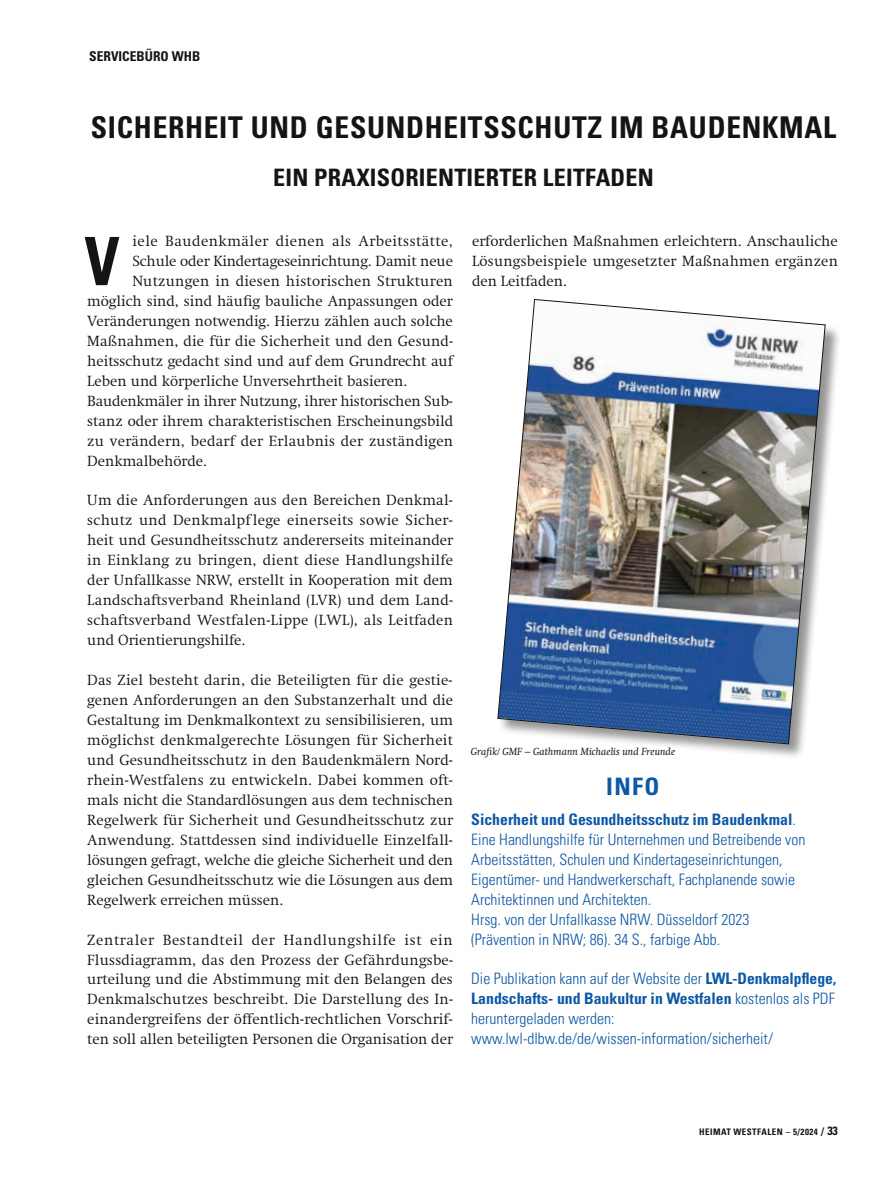
<style>
.page{position:relative;width:893px;height:1191px;background:#fff}
.page>*{position:absolute;margin:0;border:0;box-sizing:border-box;transform-origin:0 0}
.t1{font:700 condensed 66.75px "Univers LT Pro";color:#131413;scale:.95 1}
.t2{font:700 condensed 30px "Univers LT Pro";letter-spacing:.025em;color:#131413}
.t3{font:24px "Univers LTCYR 67 Bold Cond";letter-spacing:.01em;color:#131413}
.t4{font:700 condensed 24px "Univers LT Pro";color:#0d57a5}
.t5{font:15.75px/20px "Univers LTCYR 47 Light Cond";color:#0d57a5}
.t6{font:15.75px "Univers LTCYR 67 Bold Cond";color:#0d57a5}
.t7{font:300 15px/20px "Swift LT Pro";color:#131413;text-align:justify}
.t8{font:300 15px "Swift LT Pro";letter-spacing:.02em;color:#131413}
.t9{font:300 15px "Swift LT Pro";letter-spacing:.035em;color:#131413}
.t10{font:700 condensed 13.5px "Univers LT Pro";color:#131413}
.t11{font:italic 10.5px "Swift LT Pro";color:#131413}
.t12{font:700 condensed 9px "Univers LT Pro";letter-spacing:.05em;color:#131413}
.s1{font-family:"Univers LTCYR 47 Light Cond"}
.s2{font-family:"Univers LTCYR 67 Bold Cond"}
.s3{font-size:10.5px}
.s4{font-size:12px}
</style>
<div class="page">
<div style="left:498px;top:299px;width:343px;height:461px;background:#131413;opacity:.45"></div>
<img style="left:497px;top:299px;width:329px;height:445px">
<p class="t10" style="left:89px;top:48px;width:113px">SERVICEBÜRO WHB</p>
<h2 class="t2" style="left:91px;top:108px;width:747px">SICHERHEIT UND GESUNDHEITSSCHUTZ IM BAUDENKMAL</h2>
<h3 class="t3" style="left:273px;top:163px;width:382px">EIN PRAXISORIENTIERTER LEITFADEN</h3>
<p class="t9" style="left:132px;top:232px;width:322px">iele Baudenkmäler dienen als Arbeitsstätte,</p>
<p class="t7" style="left:132px;top:251px;width:322px">Schule oder Kindertageseinrichtung. Damit neue</p>
<p class="t8" style="left:132px;top:272px;width:322px">Nutzungen in diesen historischen Strukturen</p>
<p class="t7" style="left:87px;top:291px;width:367px">möglich sind, sind häufig bauliche Anpassungen oder</p>
<p class="t7" style="left:87px;top:311px;width:367px">Veränderungen notwendig. Hierzu zählen auch solche</p>
<p class="t7" style="left:87px;top:331px;width:367px">Maßnahmen, die für die Sicherheit und den Gesund-</p>
<p class="t7" style="left:87px;top:351px;width:367px">heitsschutz gedacht sind und auf dem Grundrecht auf</p>
<p class="t7" style="left:87px;top:371px;width:322px">Leben und körperliche Unversehrtheit basieren.</p>
<p class="t7" style="left:87px;top:391px;width:367px">Baudenkmäler in ihrer Nutzung, ihrer historischen Sub-</p>
<p class="t7" style="left:87px;top:411px;width:367px">stanz oder ihrem charakteristischen Erscheinungsbild</p>
<p class="t8" style="left:87px;top:432px;width:367px">zu verändern, bedarf der Erlaubnis der zuständigen</p>
<p class="t7" style="left:87px;top:450px;width:121px">Denkmalbehörde.</p>
<p class="t7" style="left:87px;top:490px;width:367px">Um die Anforderungen aus den Bereichen Denkmal&shy;schutz und Denkmalpflege einerseits sowie Sicher&shy;heit und Gesundheitsschutz andererseits miteinander in Einklang zu bringen, dient diese Handlungshilfe der Unfallkasse NRW, erstellt in Kooperation mit dem Landschaftsverband Rheinland (LVR) und dem Land&shy;schaftsverband Westfalen-Lippe (LWL), als Leitfaden und Orientierungshilfe.</p>
<p class="t7" style="left:87px;top:670px;width:367px">Das Ziel besteht darin, die Beteiligten für die gestie&shy;genen Anforderungen an den Substanzerhalt und die Gestaltung im Denkmalkontext zu sensibilisieren, um möglichst denkmalgerechte Lösungen für Sicherheit und Gesundheitsschutz in den Baudenkmälern Nord&shy;rhein-Westfalens zu entwickeln. Dabei kommen oft&shy;mals nicht die Standardlösungen aus dem technischen Regelwerk für Sicherheit und Gesundheitsschutz zur Anwendung. Stattdessen sind individuelle Einzelfall&shy;lösungen gefragt, welche die gleiche Sicherheit und den gleichen Gesundheitsschutz wie die Lösungen aus dem Regelwerk erreichen müssen.</p>
<p class="t7" style="left:87px;top:929px;width:367px">Zentraler Bestandteil der Handlungshilfe ist ein Flussdiagramm, das den Prozess der Gefährdungsbe&shy;urteilung und die Abstimmung mit den Belangen des Denkmalschutzes beschreibt. Die Darstellung des In&shy;einandergreifens der öffentlich-rechtlichen Vorschrif&shy;ten soll allen beteiligten Personen die Organisation der</p>
<h1 class="t1" style="left:84px;top:220px;width:39px">V</h1>
<p class="t7" style="left:472px;top:231px;width:367px">erforderlichen Maßnahmen erleichtern. Anschauliche<br>Lösungsbeispiele umgesetzter Maßnahmen ergänzen</p>
<p class="t7" style="left:472px;top:271px;width:97px">den Leitfaden.</p>
<p class="t11" style="left:471px;top:745px;width:206px">Grafik/ GMF – Gathmann Michaelis und Freunde</p>
<h3 class="t4" style="left:606px;top:771px;width:55px">INFO</h3>
<p class="t6" style="left:471px;top:809px;width:326px">Sicherheit und Gesundheitsschutz im Baudenkmal<span class="s1">.</span></p>
<p class="t5" style="left:471px;top:828px;width:336px">Eine Handlungshilfe für Unternehmen und Betreibende von Arbeitsstätten, Schulen und Kindertageseinrichtungen, Eigentümer- und Handwerkerschaft, Fachplanende sowie Architektinnen und Architekten.<br>Hrsg. von der Unfallkasse NRW. Düsseldorf 2023 (Prävention in NRW; 86). 34 S., farbige Abb.</p>
<p class="t5" style="left:471px;top:968px;width:367px">Die Publikation kann auf der Website der <span class="s2">LWL-Denkmalpflege,</span></p>
<p class="t6" style="left:471px;top:989px;width:365px">Landschafts- und Baukultur in Westfalen <span class="s1">kostenlos als PDF</span></p>
<p class="t5" style="left:471px;top:1008px;width:303px">heruntergeladen werden: www.lwl-dlbw.de/de/wissen-information/sicherheit/</p>
<p class="t12" style="left:699px;top:1126px;width:140px">HEIMAT WESTFALEN – 5/2024 <span class="s3">/</span> <span class="s4">33</span></p>
</div>
